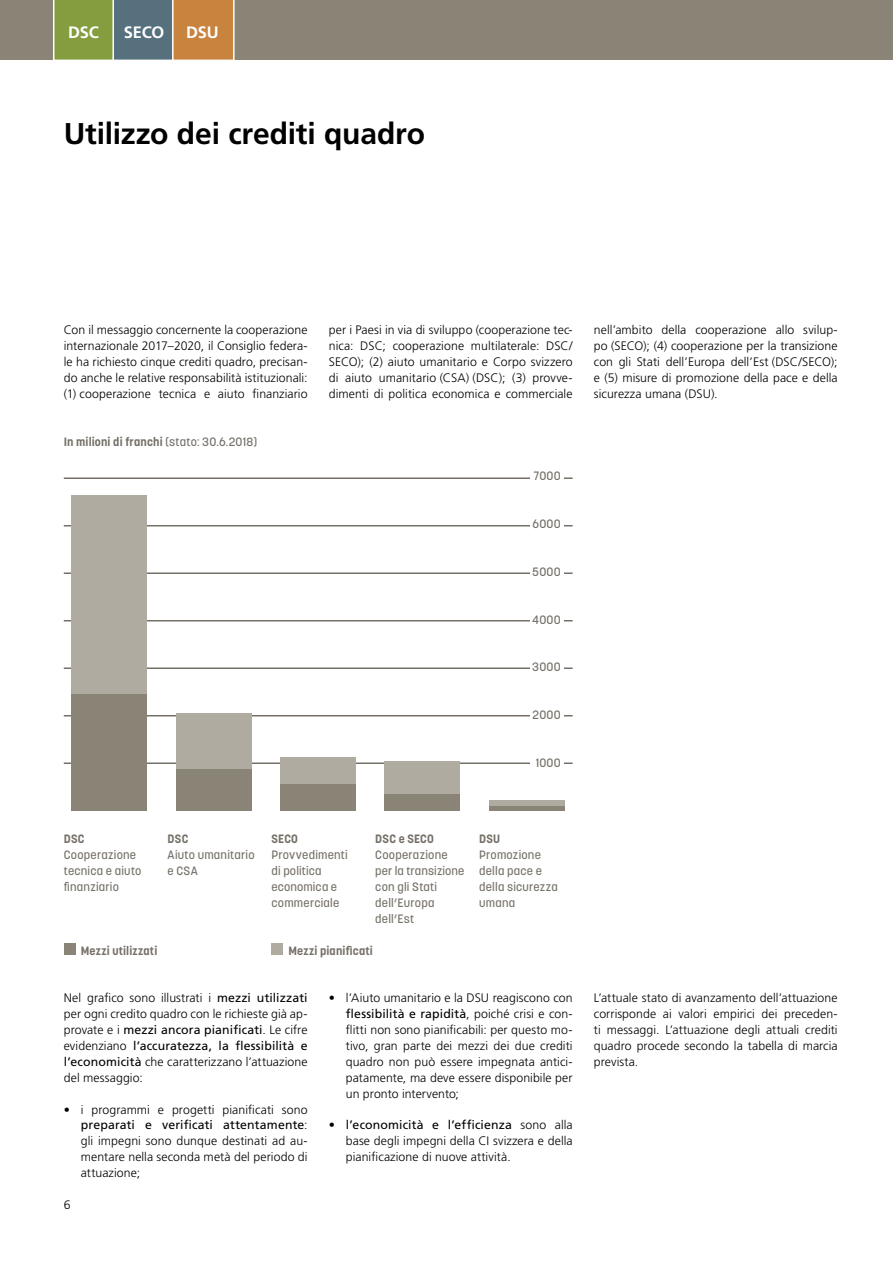
<style>
.page{position:relative;width:893px;height:1263px;background:#fff}
.page>*{position:absolute;margin:0;border:0;box-sizing:border-box;transform-origin:0 0}
._7_Haupttitel{font:700 30px "Frutiger LT Pro";letter-spacing:-.005em;color:#000}
._2_Kapitel_Bold{font:700 16.5px "Frutiger LT Pro";letter-spacing:-.015em;color:#fff}
._1_Lauftext_9pt{font:300 12.3px/15.9px "Frutiger LT Pro";letter-spacing:.005em;color:#000;text-align:justify}
._4_Grafik_Lauf{font:500 12px/15.9px "Korolev";letter-spacing:.015em;color:#757068}
._4_Grafik_Lauf-2{font:700 12px "Korolev";letter-spacing:.015em;color:#757068}
.s1{font-weight:500}
.s2{font-weight:700}
.s3{font-weight:400}
</style>
<div class="page">
<div style="left:0;top:0;width:893px;height:60px;background:#8a8476"></div>
<svg style="left:53px;top:0;width:182px;height:60px;background:#908b5b"></svg>
<hr style="left:64px;top:762px;width:509px;height:2px;background:#757068">
<hr style="left:64px;top:715px;width:509px;height:1px;background:#757068">
<hr style="left:64px;top:667px;width:509px;height:2px;background:#757068">
<hr style="left:64px;top:620px;width:509px;height:1px;background:#757068">
<hr style="left:64px;top:572px;width:509px;height:2px;background:#757068">
<hr style="left:64px;top:525px;width:509px;height:1px;background:#757068">
<hr style="left:64px;top:477px;width:509px;height:2px;background:#757068">
<div style="left:72px;top:496px;width:75px;height:199px;background:#b0aba0"></div>
<div style="left:176px;top:713px;width:75px;height:56px;background:#b0aba0"></div>
<div style="left:280px;top:756px;width:76px;height:28px;background:#b0aba0"></div>
<div style="left:489px;top:800px;width:75px;height:7px;background:#b0aba0"></div>
<div style="left:72px;top:695px;width:75px;height:116px;background:#8a8476"></div>
<div style="left:176px;top:769px;width:75px;height:42px;background:#8a8476"></div>
<div style="left:280px;top:784px;width:76px;height:27px;background:#8a8476"></div>
<hr style="left:489px;top:807px;width:75px;height:4px;background:#8a8476">
<div style="left:385px;top:761px;width:75px;height:34px;background:#b0aba0"></div>
<div style="left:385px;top:795px;width:75px;height:16px;background:#8a8476"></div>
<div style="left:531px;top:454px;width:33px;height:328px;background:#fff"></div>
<div style="left:64px;top:943px;width:11px;height:11px;background:#8a8476"></div>
<div style="left:271px;top:943px;width:12px;height:11px;background:#b0aba0"></div>
<p class="_2_Kapitel_Bold" style="left:68px;top:22px;width:32px">DSC</p>
<p class="_2_Kapitel_Bold" style="left:124px;top:22px;width:42px">SECO</p>
<p class="_2_Kapitel_Bold" style="left:186px;top:22px;width:34px">DSU</p>
<p class="_7_Haupttitel" style="left:64px;top:115px;width:363px">Utilizzo dei crediti quadro</p>
<p class="_1_Lauftext_9pt" style="left:64px;top:322px;width:245px">Con il messaggio concernente la cooperazione internazionale 2017–2020, il Consiglio federa&shy;le ha richiesto cinque crediti quadro, precisan&shy;do anche le relative responsabilità istituzionali: (1) cooperazione tecnica e aiuto finanziario</p>
<p class="_1_Lauftext_9pt" style="left:329px;top:322px;width:245px">per i Paesi in via di sviluppo (cooperazione tec&shy;nica: DSC; cooperazione multilaterale: DSC/ SECO); (2) aiuto umanitario e Corpo svizzero di aiuto umanitario (CSA) (DSC); (3) provve&shy;dimenti di politica economica e commerciale</p>
<p class="_1_Lauftext_9pt" style="left:594px;top:322px;width:245px">nell’ambito della cooperazione allo svilup&shy;po (SECO); (4) cooperazione per la transizione con gli Stati dell’Europa dell’Est (DSC/SECO); e (5) misure di promozione della pace e della sicurezza umana (DSU).</p>
<p class="_4_Grafik_Lauf-2" style="left:64px;top:434px;width:195px">In milioni di franchi <span class="s1">(stato: 30.6.2018)</span></p>
<p class="_4_Grafik_Lauf" style="left:533px;top:468px;width:29px">7000</p>
<p class="_4_Grafik_Lauf" style="left:532px;top:516px;width:30px">6000</p>
<p class="_4_Grafik_Lauf" style="left:532px;top:564px;width:30px">5000</p>
<p class="_4_Grafik_Lauf" style="left:532px;top:611px;width:30px">4000</p>
<p class="_4_Grafik_Lauf" style="left:532px;top:659px;width:30px">3000</p>
<p class="_4_Grafik_Lauf" style="left:532px;top:707px;width:30px">2000</p>
<p class="_4_Grafik_Lauf" style="left:536px;top:754px;width:27px">1000</p>
<p class="_4_Grafik_Lauf" style="left:64px;top:831px;width:79px"><span class="s2">DSC<br></span>Cooperazione tecnica e aiuto finanziario</p>
<p class="_4_Grafik_Lauf" style="left:168px;top:831px;width:89px"><span class="s2">DSC<br></span>Aiuto umanitario e CSA</p>
<p class="_4_Grafik_Lauf" style="left:271px;top:831px;width:78px"><span class="s2">SECO<br></span>Provvedimenti di politica economica e commerciale</p>
<p class="_4_Grafik_Lauf" style="left:375px;top:831px;width:91px"><span class="s2">DSC e SECO<br></span>Cooperazione per la transizione con gli Stati dell’Europa dell’Est</p>
<p class="_4_Grafik_Lauf" style="left:479px;top:831px;width:80px"><span class="s2">DSU<br></span>Promozione della pace e della sicurezza umana</p>
<p class="_4_Grafik_Lauf-2" style="left:81px;top:943px;width:78px">Mezzi utilizzati</p>
<p class="_4_Grafik_Lauf-2" style="left:288px;top:943px;width:86px">Mezzi pianificati</p>
<p class="_1_Lauftext_9pt" style="left:64px;top:990px;width:245px">Nel grafico sono illustrati i <span class="s3">mezzi utilizzati </span>per ogni credito quadro con le richieste già ap&shy;provate e i <span class="s3">mezzi ancora pianificati</span>. Le cifre evidenziano <span class="s3">l’accuratezza, la flessibilità e l’economicità</span> che caratterizzano l’attuazione del messaggio:</p>
<p class="_1_Lauftext_9pt" style="left:81px;top:1101px;width:228px;text-indent:-17px">• i programmi e progetti pianificati sono <span class="s3">preparati e verificati attentamente</span>: gli impegni sono dunque destinati ad au&shy;mentare nella seconda metà del periodo di attuazione;</p>
<p class="_1_Lauftext_9pt" style="left:64px;top:1197px;width:8px">6</p>
<p class="_1_Lauftext_9pt" style="left:346px;top:990px;width:228px;text-indent:-17px">• l’Aiuto umanitario e la DSU reagiscono con <span class="s3">flessibilità e rapidità</span>, poiché crisi e con&shy;flitti non sono pianificabili: per questo mo&shy;tivo, gran parte dei mezzi dei due crediti quadro non può essere impegnata antici&shy;patamente, ma deve essere disponibile per un pronto intervento;</p>
<p class="_1_Lauftext_9pt" style="left:346px;top:1117px;width:228px;text-indent:-17px">• <span class="s3">l’economicità e l’efficienza</span> sono alla base degli impegni della CI svizzera e della pianificazione di nuove attività.</p>
<p class="_1_Lauftext_9pt" style="left:594px;top:990px;width:245px">L’attuale stato di avanzamento dell’attuazione corrisponde ai valori empirici dei preceden&shy;ti messaggi. L’attuazione degli attuali crediti quadro procede secondo la tabella di marcia prevista.</p>
</div>
